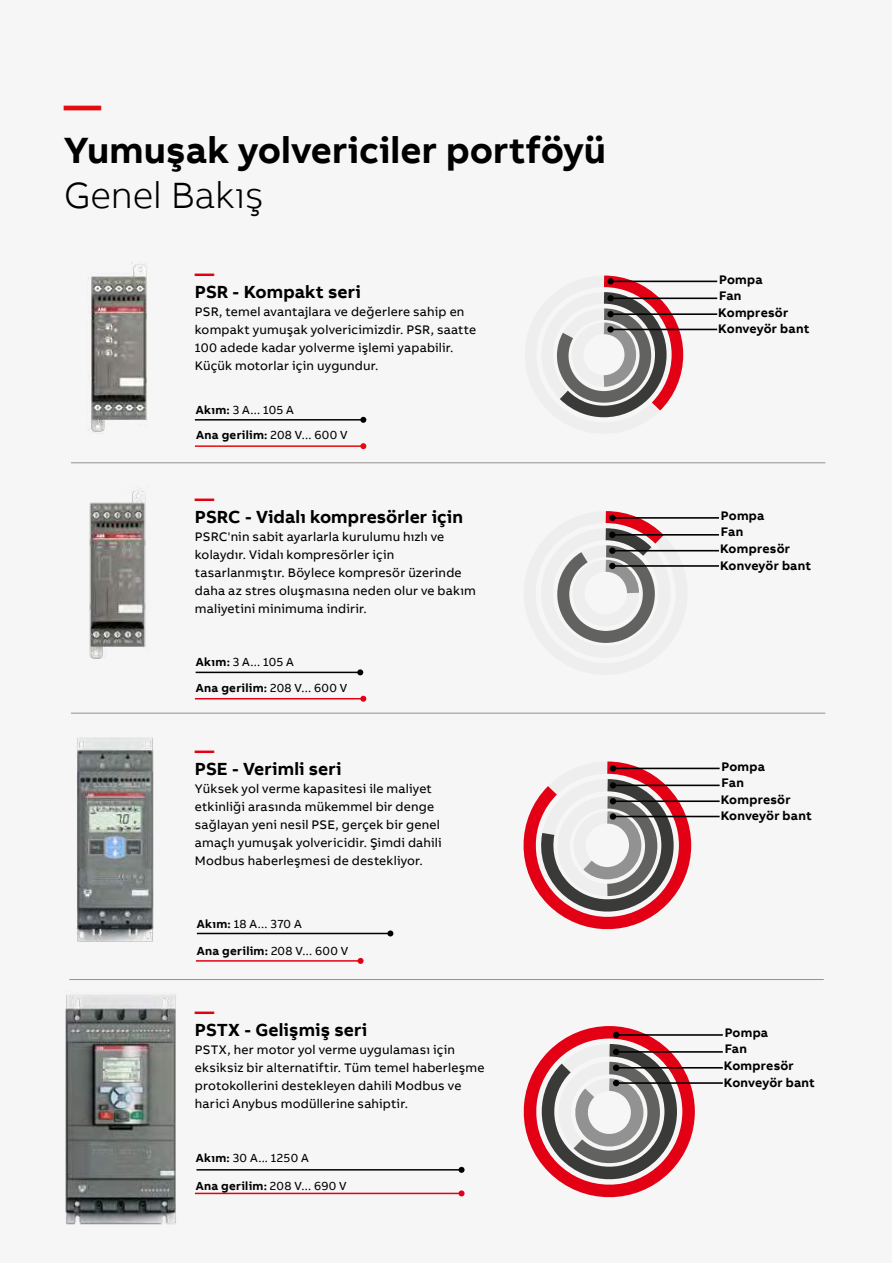
<style>
.page{position:relative;width:893px;height:1263px;background:#fff}
.page>*{position:absolute;margin:0;border:0;box-sizing:border-box;transform-origin:0 0}
.t1{font:700 37.5px "AB Bvoice";color:#000}
.t2{font:300 37.5px "AB Bvoice";color:#000}
.t3{font:700 37.5px "AB Bvoice";color:#e30d11}
.t4{font:700 19.5px "AB Bvoice";color:#e30015}
.t5{font:700 18px "AB Bvoice";letter-spacing:.005em;color:#000}
.t6{font:12.75px/18px "AB Bvoice";letter-spacing:.015em;color:#000}
.t7{font:700 12.75px/16.5px "AB Bvoice";letter-spacing:.01em;color:#000}
.t8{font:12px/24.8px "AB Bvoice";letter-spacing:.02em;color:#000}
.t9{font:700 12px "AB Bvoice";letter-spacing:.025em;color:#000}
.s1{font-weight:700}
.s2{font-weight:400}
</style>
<div class="page">
<div style="left:0;top:0;width:892px;height:1263px;background:#f6f6f6"></div>
<hr style="left:195px;top:419px;width:168px;height:2px;background:#000">
<svg style="left:360px;top:417px;width:6px;height:6px"></svg>
<hr style="left:71px;top:462px;width:754px;height:1px;background:#919291">
<hr style="left:195px;top:445px;width:168px;height:2px;background:#e30d11">
<svg style="left:360px;top:443px;width:6px;height:6px"></svg>
<hr style="left:196px;top:672px;width:164px;height:1px;background:#000">
<svg style="left:357px;top:669px;width:6px;height:6px"></svg>
<hr style="left:195px;top:698px;width:168px;height:1px;background:#e30015">
<svg style="left:360px;top:696px;width:6px;height:6px"></svg>
<hr style="left:197px;top:933px;width:193px;height:1px;background:#000">
<svg style="left:387px;top:930px;width:6px;height:6px"></svg>
<hr style="left:196px;top:960px;width:165px;height:2px;background:#e30015">
<svg style="left:358px;top:958px;width:6px;height:6px"></svg>
<hr style="left:196px;top:1169px;width:266px;height:1px;background:#000">
<svg style="left:459px;top:1167px;width:6px;height:6px"></svg>
<hr style="left:195px;top:1193px;width:267px;height:1px;background:#e30015">
<svg style="left:459px;top:1190px;width:6px;height:6px"></svg>
<hr style="left:71px;top:713px;width:754px;height:1px;background:#919291">
<hr style="left:69px;top:979px;width:755px;height:1px;background:#919291">
<img style="left:77px;top:737px;width:77px;height:205px">
<img style="left:89px;top:486px;width:57px;height:173px">
<svg style="left:557px;top:275px;width:132px;height:143px"></svg>
<hr style="left:611px;top:281px;width:106px;height:1px;background:#000">
<svg style="left:607px;top:278px;width:7px;height:7px"></svg>
<hr style="left:611px;top:297px;width:106px;height:2px;background:#000">
<div style="left:607px;top:295px;width:7px;height:6px;background:#000;border-radius:50%"></div>
<hr style="left:611px;top:313px;width:106px;height:2px;background:#000">
<div style="left:607px;top:311px;width:7px;height:6px;background:#000;border-radius:50%"></div>
<hr style="left:611px;top:329px;width:106px;height:1px;background:#000">
<svg style="left:607px;top:326px;width:7px;height:7px"></svg>
<img style="left:65px;top:993px;width:130px;height:232px">
<img style="left:88px;top:262px;width:60px;height:172px">
<hr style="left:612px;top:517px;width:107px;height:2px;background:#000">
<hr style="left:612px;top:534px;width:107px;height:2px;background:#000">
<hr style="left:612px;top:550px;width:107px;height:1px;background:#000">
<hr style="left:612px;top:565px;width:107px;height:2px;background:#000">
<svg style="left:557px;top:511px;width:137px;height:132px"></svg>
<hr style="left:613px;top:768px;width:107px;height:1px;background:#000">
<hr style="left:613px;top:784px;width:107px;height:2px;background:#000">
<hr style="left:613px;top:800px;width:107px;height:2px;background:#000">
<svg style="left:523px;top:761px;width:174px;height:169px"></svg>
<hr style="left:613px;top:816px;width:107px;height:1px;background:#000">
<div style="left:610px;top:813px;width:6px;height:7px;background:#000;border-radius:50%"></div>
<hr style="left:616px;top:1034px;width:107px;height:2px;background:#000">
<hr style="left:616px;top:1051px;width:107px;height:2px;background:#000">
<hr style="left:616px;top:1067px;width:107px;height:1px;background:#000">
<hr style="left:616px;top:1082px;width:107px;height:2px;background:#000">
<svg style="left:523px;top:1026px;width:178px;height:172px"></svg>
<h1 class="t3" style="left:64px;top:81px;width:39px">—</h1>
<h1 class="t1" style="left:64px;top:126px;width:544px">Yumuşak yolvericiler portföyü</h1>
<h1 class="t2" style="left:64px;top:173px;width:202px">Genel Bakış</h1>
<h2 class="t4" style="left:195px;top:261px;width:21px">—</h2>
<h3 class="t5" style="left:195px;top:280px;width:167px">PSR - Kompakt seri</h3>
<p class="t6" style="left:195px;top:303px;width:283px">PSR, temel avantajlara ve değerlere sahip en kompakt yumuşak yolvericimizdir. PSR, saatte 100 adede kadar yolverme işlemi yapabilir.<br>Küçük motorlar için uygundur.</p>
<p class="t8" style="left:196px;top:398px;width:153px"><span class="s1">Akım:</span> 3 A... 105 A<br><span class="s1">Ana gerilim:</span> 208 V... 600 V</p>
<h2 class="t4" style="left:195px;top:486px;width:21px">—</h2>
<h3 class="t5" style="left:195px;top:505px;width:270px">PSRC - Vidalı kompresörler için</h3>
<p class="t6" style="left:195px;top:528px;width:283px">PSRC'nin sabit ayarlarla kurulumu hızlı ve kolaydır. Vidalı kompresörler için tasarlanmıştır. Böylece kompresör üzerinde daha az stres oluşmasına neden olur ve bakım maliyetini minimuma indirir.</p>
<p class="t8" style="left:196px;top:649px;width:153px;line-height:26.2px"><span class="s1">Akım:</span> 3 A... 105 A<br><span class="s1">Ana gerilim:</span> 208 V... 600 V</p>
<h2 class="t4" style="left:195px;top:738px;width:21px">—</h2>
<h3 class="t5" style="left:195px;top:757px;width:148px">PSE - Verimli seri</h3>
<p class="t6" style="left:195px;top:780px;width:248px">Yüksek yol verme kapasitesi ile maliyet etkinliği arasında mükemmel bir denge sağlayan yeni nesil PSE, gerçek bir genel amaçlı yumuşak yolvericidir. Şimdi dahili Modbus haberleşmesi de destekliyor.</p>
<p class="t8" style="left:197px;top:912px;width:106px"><span class="s1">Akım:</span> 18 A... 370 A</p>
<p class="t9" style="left:197px;top:944px;width:153px">Ana gerilim: <span class="s2">208 V... 600 V</span></p>
<h2 class="t4" style="left:195px;top:999px;width:21px">—</h2>
<h3 class="t5" style="left:195px;top:1018px;width:174px">PSTX - Gelişmiş seri</h3>
<p class="t6" style="left:195px;top:1041px;width:291px">PSTX, her motor yol verme uygulaması için eksiksiz bir alternatiftir. Tüm temel haberleşme protokollerini destekleyen dahili Modbus ve harici Anybus modüllerine sahiptir.</p>
<p class="t8" style="left:196px;top:1146px;width:114px"><span class="s1">Akım:</span> 30 A... 1250 A</p>
<p class="t9" style="left:196px;top:1178px;width:152px">Ana gerilim: <span class="s2">208 V... 690 V</span></p>
<p class="t7" style="left:718px;top:271px;width:93px">Pompa<br>Fan<br>Kompresör<br>Konveyör bant</p>
<p class="t7" style="left:720px;top:508px;width:93px">Pompa<br>Fan<br>Kompresör<br>Konveyör bant</p>
<p class="t7" style="left:721px;top:758px;width:93px">Pompa<br>Fan<br>Kompresör<br>Konveyör bant</p>
<p class="t7" style="left:724px;top:1025px;width:93px">Pompa<br>Fan<br>Kompresör<br>Konveyör bant</p>
</div>
